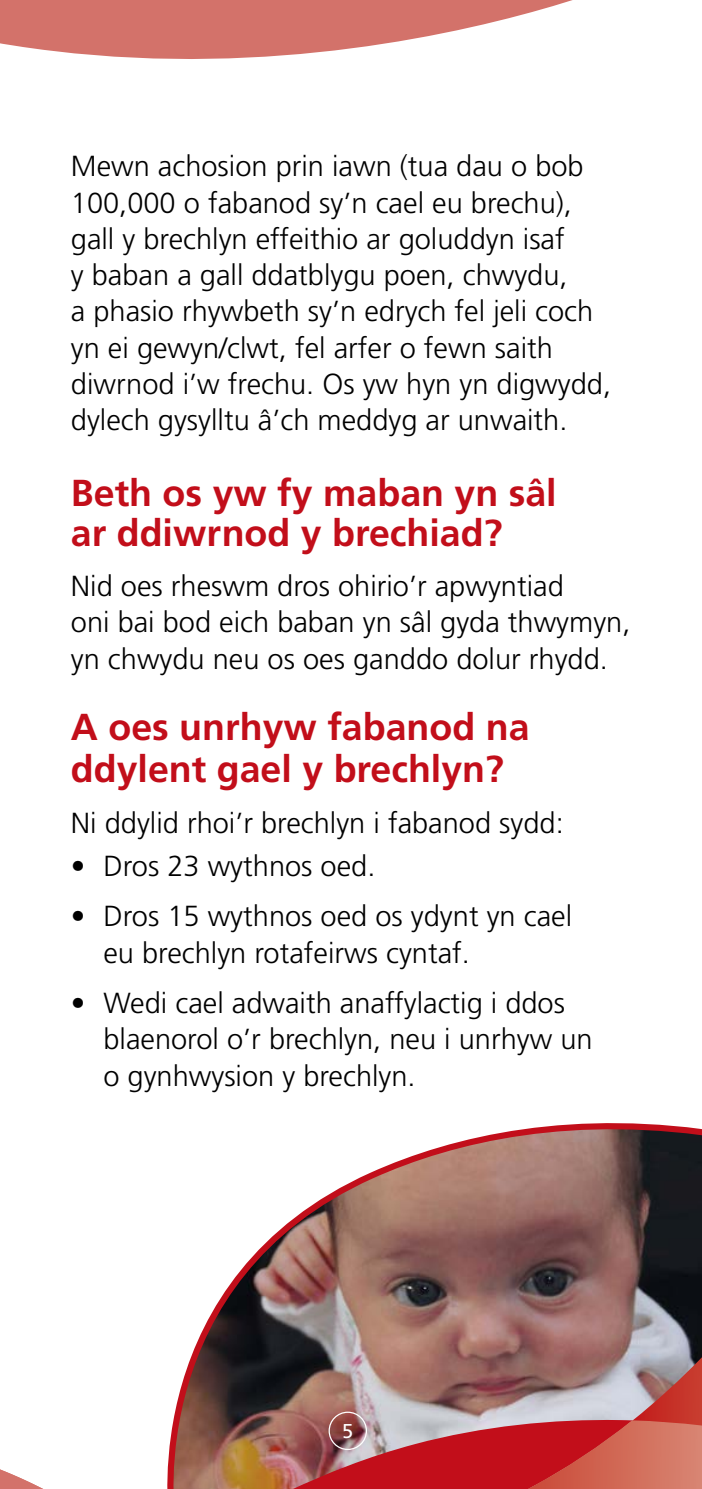
<style>
.page{position:relative;width:702px;height:1489px;background:#fff}
.page>*{position:absolute;margin:0;border:0;box-sizing:border-box;transform-origin:0 0}
.heading{font:700 37.5px/40px "Frutiger LT Std";color:#c20e1a}
.last_para{font:300 29px/36.2px "Frutiger LT Std";color:#000}
.bullets{font:300 29px/36.2px "Frutiger LT Std";color:#000}
.t1{font:20px "Frutiger LT Std";color:#fff}
</style>
<div class="page">
<svg style="left:0;top:0;width:573px;height:59px;fill:#d3726a"></svg>
<svg style="left:202px;top:1123px;width:500px;height:209px"></svg>
<svg style="left:0;top:1332px;width:702px;height:156px"></svg>
<div style="left:328px;top:1411px;width:39px;height:38px;border:1px solid #fff;border-radius:50%"></div>
<p class="last_para" style="left:71px;top:149px;width:541px">Mewn achosion prin iawn (tua dau o bob 100,000 o fabanod sy’n cael eu brechu), gall y brechlyn effeithio ar goluddyn isaf<br>y baban a gall ddatblygu poen, chwydu,<br>a phasio rhywbeth sy’n edrych fel jeli coch yn ei gewyn/clwt, fel arfer o fewn saith diwrnod i’w frechu. Os yw hyn yn digwydd, dylech gysylltu â’ch meddyg ar unwaith.</p>
<p class="heading" style="left:71px;top:473px;width:487px">Beth os yw fy maban yn sâl ar ddiwrnod y brechiad?</p>
<p class="last_para" style="left:71px;top:568px;width:561px">Nid oes rheswm dros ohirio’r apwyntiad<br>oni bai bod eich baban yn sâl gyda thwymyn, yn chwydu neu os oes ganddo dolur rhydd.</p>
<p class="heading" style="left:71px;top:705px;width:460px;line-height:42.5px">A oes unrhyw fabanod na ddylent gael y brechlyn?</p>
<p class="last_para" style="left:71px;top:804px;width:494px">Ni ddylid rhoi’r brechlyn i fabanod sydd:</p>
<p class="bullets" style="left:71px;top:848px;width:306px">• Dros 23 wythnos oed.</p>
<p class="bullets" style="left:103px;top:898px;width:470px;text-indent:-32px">• Dros 15 wythnos oed os ydynt yn cael eu brechlyn rotafeirws cyntaf.</p>
<p class="bullets" style="left:103px;top:985px;width:490px;text-indent:-32px">• Wedi cael adwaith anaffylactig i ddos blaenorol o’r brechlyn, neu i unrhyw un o gynhwysion y brechlyn.</p>
<p class="t1" style="left:342px;top:1419px;width:13px">5</p>
</div>
